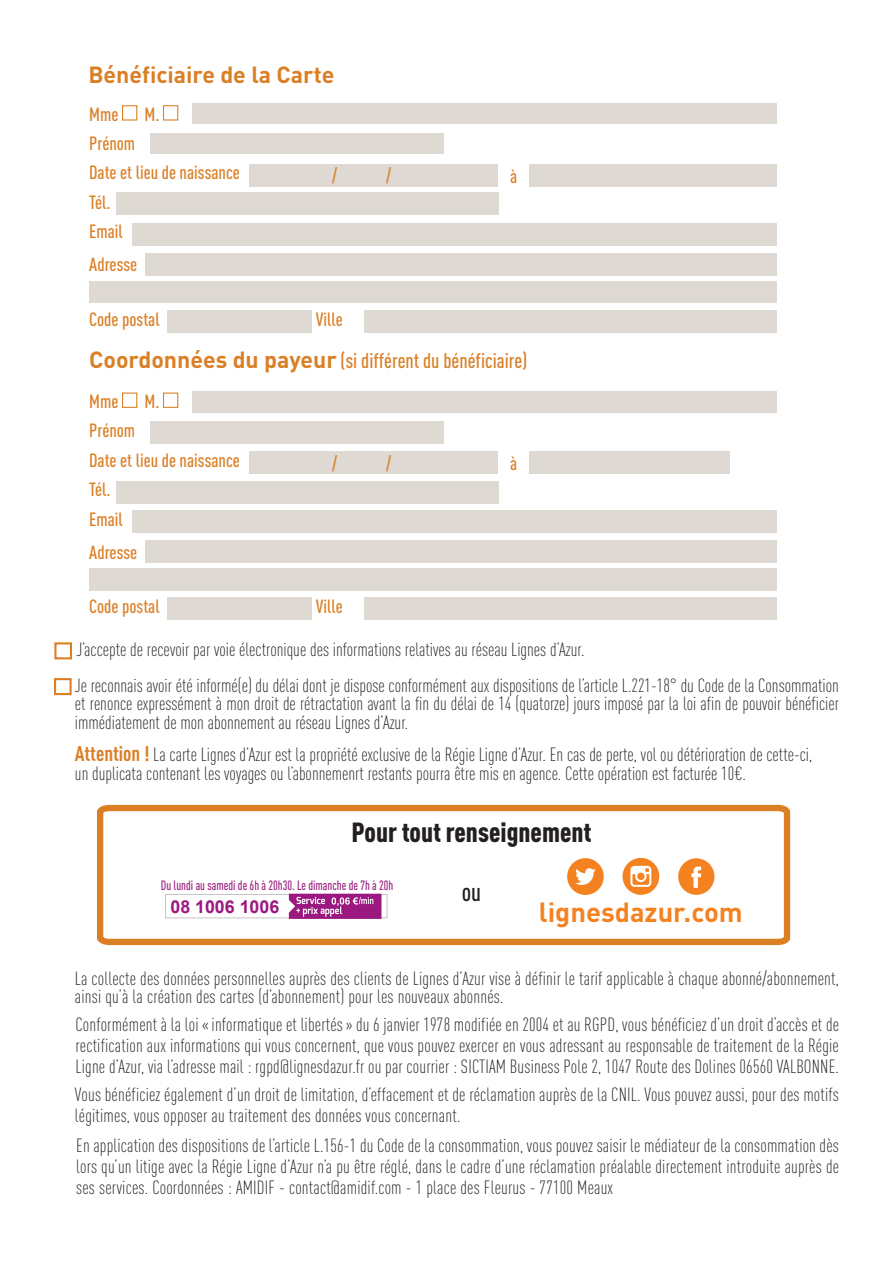
<style>
.page{position:relative;width:893px;height:1263px;background:#fff}
.page>*{position:absolute;margin:0;border:0;box-sizing:border-box;transform-origin:0 0}
.t1{font:900 condensed 27.3px "DIN Pro";color:#231f20}
.t2{font:700 27.3px "DIN Pro";color:#f58220}
.t3{font:500 condensed 25.2px "DIN Pro";color:#231f20}
.t4{font:700 23.1px "DIN Pro";color:#db7f25}
.t5{font:500 21px "DIN Cond";color:#db7f25}
.t6{font:300 condensed 18.9px/21px "DIN Pro";letter-spacing:.01em;color:#231f20;text-align:justify}
.t7{font:500 condensed 18.9px "DIN Pro";color:#db7f25}
.t8{font:700 17.85px "Arial";color:#9c1881}
.t9{font:500 condensed 13.35px "DIN Pro";color:#9d2481;scale:.92 1}
.s1{font-family:"DIN Pro";font-weight:700;font-size:23.1px}
.s2{font-weight:700;font-size:21px;color:#db7f25}
</style>
<div class="page">
<svg style="left:97px;top:804px;width:694px;height:142px"></svg>
<div style="left:54px;top:642px;width:18px;height:17px;background:#fff;border:2px solid #db7f25"></div>
<div style="left:122px;top:392px;width:15px;height:16px;border:1px solid #db7f25"></div>
<div style="left:163px;top:392px;width:15px;height:16px;border:1px solid #db7f25"></div>
<div style="left:192px;top:391px;width:584px;height:22px;background:#ded9d2"></div>
<div style="left:150px;top:421px;width:294px;height:23px;background:#ded9d2"></div>
<div style="left:249px;top:452px;width:249px;height:22px;background:#ded9d2"></div>
<div style="left:116px;top:481px;width:382px;height:23px;background:#ded9d2"></div>
<div style="left:132px;top:511px;width:644px;height:22px;background:#ded9d2"></div>
<div style="left:145px;top:540px;width:631px;height:22px;background:#ded9d2"></div>
<div style="left:89px;top:568px;width:687px;height:22px;background:#ded9d2"></div>
<div style="left:168px;top:598px;width:144px;height:22px;background:#ded9d2"></div>
<div style="left:364px;top:598px;width:412px;height:22px;background:#ded9d2"></div>
<div style="left:529px;top:452px;width:200px;height:22px;background:#ded9d2"></div>
<div style="left:54px;top:678px;width:18px;height:17px;background:#fff;border:2px solid #db7f25"></div>
<svg style="left:678px;top:858px;width:36px;height:37px"></svg>
<svg style="left:567px;top:858px;width:37px;height:37px"></svg>
<svg style="left:622px;top:858px;width:37px;height:37px"></svg>
<div style="left:122px;top:105px;width:15px;height:16px;border:1px solid #db7f25"></div>
<div style="left:163px;top:105px;width:15px;height:16px;border:1px solid #db7f25"></div>
<div style="left:192px;top:104px;width:584px;height:20px;background:#ded9d2"></div>
<div style="left:150px;top:133px;width:294px;height:21px;background:#ded9d2"></div>
<div style="left:249px;top:164px;width:249px;height:22px;background:#ded9d2"></div>
<div style="left:132px;top:223px;width:644px;height:23px;background:#ded9d2"></div>
<div style="left:145px;top:253px;width:631px;height:23px;background:#ded9d2"></div>
<div style="left:89px;top:281px;width:687px;height:22px;background:#ded9d2"></div>
<div style="left:168px;top:310px;width:144px;height:22px;background:#ded9d2"></div>
<div style="left:364px;top:310px;width:412px;height:22px;background:#ded9d2"></div>
<div style="left:529px;top:164px;width:247px;height:22px;background:#ded9d2"></div>
<div style="left:117px;top:192px;width:382px;height:23px;background:#ded9d2"></div>
<svg style="left:165px;top:894px;width:222px;height:25px"></svg>
<p class="t4" style="left:88px;top:55px;width:248px">Bénéficiaire de la Carte</p>
<p class="t7" style="left:89px;top:100px;width:31px">Mme</p>
<p class="t7" style="left:144px;top:100px;width:17px">M.</p>
<p class="t7" style="left:89px;top:129px;width:48px">Prénom</p>
<p class="t7" style="left:89px;top:159px;width:152px">Date et lieu de naissance</p>
<p class="t7" style="left:89px;top:188px;width:23px">Tél.</p>
<p class="t7" style="left:89px;top:218px;width:35px">Email</p>
<p class="t7" style="left:89px;top:251px;width:50px">Adresse</p>
<p class="t7" style="left:332px;top:162px;width:7px">/</p>
<p class="t7" style="left:386px;top:162px;width:7px">/</p>
<p class="t7" style="left:510px;top:162px;width:9px">à</p>
<p class="t7" style="left:89px;top:305px;width:72px">Code postal</p>
<p class="t7" style="left:316px;top:305px;width:29px">Ville</p>
<p class="t5" style="left:89px;top:348px;width:440px"><span class="s1">Coordonnées du payeur</span> (si différent du bénéficiaire)</p>
<p class="t7" style="left:89px;top:387px;width:31px">Mme</p>
<p class="t7" style="left:144px;top:387px;width:17px">M.</p>
<p class="t7" style="left:89px;top:417px;width:48px">Prénom</p>
<p class="t7" style="left:89px;top:446px;width:152px">Date et lieu de naissance</p>
<p class="t7" style="left:89px;top:475px;width:23px">Tél.</p>
<p class="t7" style="left:89px;top:505px;width:35px">Email</p>
<p class="t7" style="left:89px;top:538px;width:50px">Adresse</p>
<p class="t7" style="left:332px;top:449px;width:7px">/</p>
<p class="t7" style="left:386px;top:449px;width:7px">/</p>
<p class="t7" style="left:510px;top:449px;width:9px">à</p>
<p class="t7" style="left:89px;top:593px;width:72px">Code postal</p>
<p class="t7" style="left:316px;top:593px;width:29px">Ville</p>
<p class="t6" style="left:76px;top:638px;width:510px">J’accepte de recevoir par voie électronique des informations relatives au réseau Lignes d’Azur.</p>
<p class="t6" style="left:75px;top:674px;width:766px;line-height:18.9px">Je reconnais avoir été informé(e) du délai dont je dispose conformément aux dispositions de l’article L.221-18° du Code de la Consommation et renonce expressément à mon droit de rétractation avant la fin du délai de 14 (quatorze) jours imposé par la loi afin de pouvoir bénéficier immédiatement de mon abonnement au réseau Lignes d’Azur.</p>
<p class="t6" style="left:75px;top:743px;width:739px"><span class="s2">Attention !</span> La carte Lignes d’Azur est la propriété exclusive de la Régie Ligne d’Azur. En cas de perte, vol ou détérioration de cette-ci,</p>
<p class="t6" style="left:75px;top:762px;width:672px">un duplicata contenant les voyages ou l’abonnemenrt restants pourra être mis en agence. Cette opération est facturée 10€.</p>
<p class="t1" style="left:352px;top:811px;width:241px">Pour tout renseignement</p>
<p class="t9" style="left:161px;top:876px;width:254px">Du lundi au samedi de 6h à 20h30. Le dimanche de 7h à 20h</p>
<p class="t8" style="left:170px;top:894px;width:110px">08 1006 1006</p>
<p class="t3" style="left:462px;top:873px;width:21px">ou</p>
<p class="t2" style="left:539px;top:890px;width:205px">lignesdazur.com</p>
<p class="t6" style="left:75px;top:967px;width:766px;line-height:18.9px">La collecte des données personnelles auprès des clients de Lignes d’Azur vise à définir le tarif applicable à chaque abonné/abonnement, ainsi qu’à la création des cartes (d’abonnement) pour les nouveaux abonnés.</p>
<p class="t6" style="left:76px;top:1013px;width:765px">Conformément à la loi «informatique et libertés» du 6 janvier 1978 modifiée en 2004 et au RGPD, vous bénéficiez d’un droit d’accès et de rectification aux informations qui vous concernent, que vous pouvez exercer en vous adressant au responsable de traitement de la Régie Ligne d’Azur, via l’adresse mail : rgpd@lignesdazur.fr ou par courrier : SICTIAM Business Pole 2, 1047 Route des Dolines 06560 VALBONNE.</p>
<p class="t6" style="left:75px;top:1083px;width:765px">Vous bénéficiez également d’un droit de limitation, d’effacement et de réclamation auprès de la CNIL. Vous pouvez aussi, pour des motifs légitimes, vous opposer au traitement des données vous concernant.</p>
<p class="t6" style="left:76px;top:1133px;width:764px">En application des dispositions de l’article L.156-1 du Code de la consommation, vous pouvez saisir le médiateur de la consommation dès lors qu’un litige avec la Régie Ligne d’Azur n’a pu être réglé, dans le cadre d’une réclamation préalable directement introduite auprès de ses services. Coordonnées : AMIDIF - contact@amidif.com - 1 place des Fleurus - 77100 Meaux</p>
</div>
